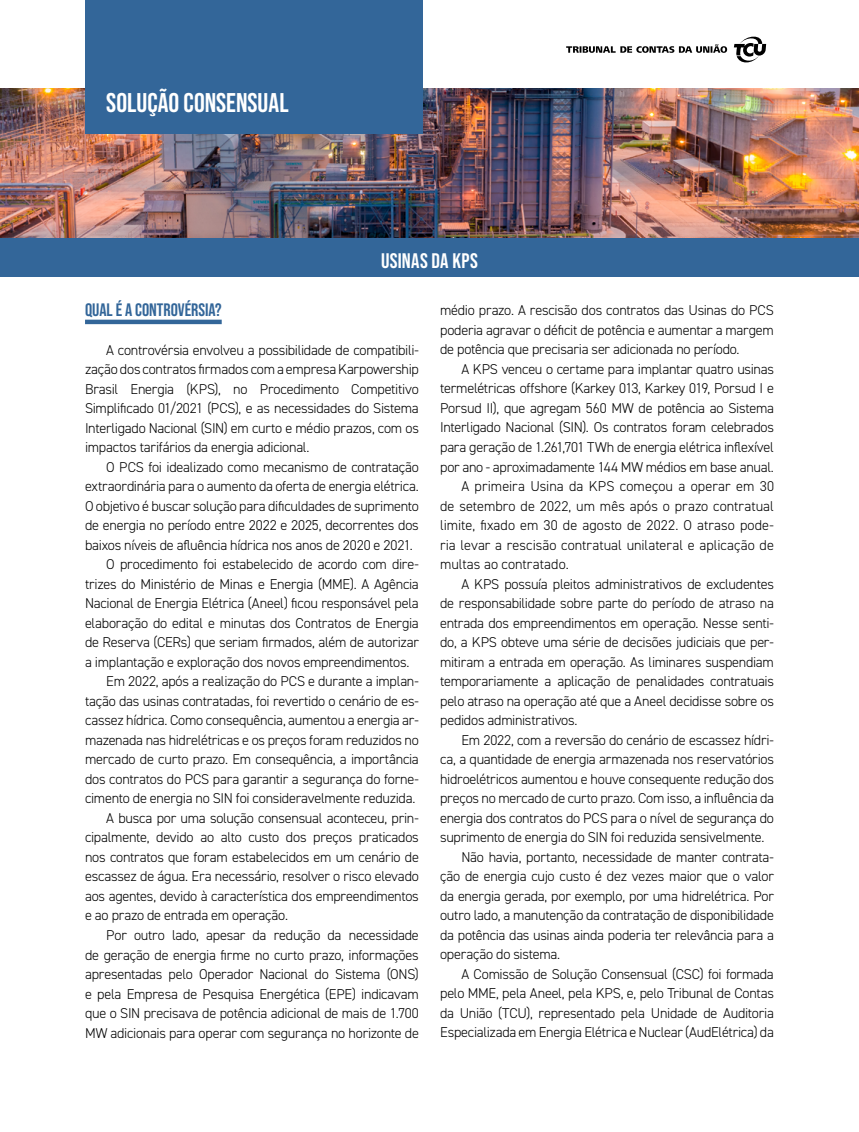
<style>
.page{position:relative;width:859px;height:1132px;background:#fff}
.page>*{position:absolute;margin:0;border:0;box-sizing:border-box;transform-origin:0 0}
.t1{font:700 27px "Bebas Neue Pro";color:#fff}
.t2{font:700 21px "Bebas Neue Pro";letter-spacing:.015em;color:#fff}
.t3{font:700 18px "Bebas Neue Pro";color:#369}
.t4{font:300 14.25px/19.5px "DIN2014";letter-spacing:-.015em;color:#000;text-align:justify}
.t5{font:300 14.25px "DIN2014";letter-spacing:.005em;color:#000}
</style>
<div class="page">
<img style="left:0;top:88px;width:859px;height:150px">
<div style="left:85px;top:0;width:338px;height:133px;background:#369"></div>
<svg style="left:566px;top:44px;width:161px;height:9px"></svg>
<svg style="left:734px;top:36px;width:32px;height:27px"></svg>
<div style="left:0;top:238px;width:859px;height:38px;background:#369"></div>
<div style="left:85px;top:319px;width:137px;height:5px;background:#369"></div>
<h1 class="t1" style="left:106px;top:87px;width:184px">SOLUÇÃO CONSENSUAL</h1>
<h2 class="t2" style="left:381px;top:248px;width:98px">USINAS DA KPS</h2>
<p class="t3" style="left:85px;top:299px;width:138px">QUAL É A CONTROVÉRSIA?</p>
<p class="t4" style="left:85px;top:340px;width:335px;text-indent:21px">A controvérsia envolveu a possibilidade de compatibili&shy;zação dos contratos firmados com a empresa Karpowership Brasil Energia (KPS), no Procedimento Competitivo Simplificado 01/2021 (PCS), e as necessidades do Sistema Interligado Nacional (SIN) em curto e médio prazos, com os impactos tarifários da energia adicional.</p>
<p class="t4" style="left:106px;top:457px;width:314px">O PCS foi idealizado como mecanismo de contratação</p>
<p class="t4" style="left:85px;top:476px;width:335px">extraordinária para o aumento da oferta de energia elétrica.</p>
<p class="t4" style="left:85px;top:496px;width:335px">O objetivo é buscar solução para dificuldades de suprimento</p>
<p class="t4" style="left:85px;top:515px;width:335px">de energia no período entre 2022 e 2025, decorrentes dos</p>
<p class="t4" style="left:85px;top:535px;width:329px">baixos níveis de afluência hídrica nos anos de 2020 e 2021.</p>
<p class="t4" style="left:106px;top:554px;width:314px">O procedimento foi estabelecido de acordo com dire-</p>
<p class="t4" style="left:85px;top:574px;width:335px">trizes do Ministério de Minas e Energia (MME). A Agência</p>
<p class="t4" style="left:85px;top:593px;width:335px">Nacional de Energia Elétrica (Aneel) ficou responsável pela</p>
<p class="t4" style="left:85px;top:613px;width:335px">elaboração do edital e minutas dos Contratos de Energia</p>
<p class="t4" style="left:85px;top:632px;width:335px">de Reserva (CERs) que seriam firmados, além de autorizar</p>
<p class="t4" style="left:85px;top:652px;width:326px">a implantação e exploração dos novos empreendimentos.</p>
<p class="t4" style="left:106px;top:671px;width:314px">Em 2022, após a realização do PCS e durante a implan-</p>
<p class="t4" style="left:85px;top:691px;width:335px">tação das usinas contratadas, foi revertido o cenário de es-</p>
<p class="t4" style="left:85px;top:710px;width:335px">cassez hídrica. Como consequência, aumentou a energia ar-</p>
<p class="t4" style="left:85px;top:730px;width:335px">mazenada nas hidrelétricas e os preços foram reduzidos no</p>
<p class="t4" style="left:85px;top:749px;width:335px">mercado de curto prazo. Em consequência, a importância</p>
<p class="t4" style="left:85px;top:769px;width:335px">dos contratos do PCS para garantir a segurança do forne-</p>
<p class="t4" style="left:85px;top:788px;width:332px">cimento de energia no SIN foi consideravelmente reduzida.</p>
<p class="t4" style="left:106px;top:808px;width:314px">A busca por uma solução consensual aconteceu, prin-</p>
<p class="t4" style="left:85px;top:827px;width:335px">cipalmente, devido ao alto custo dos preços praticados</p>
<p class="t4" style="left:85px;top:847px;width:335px">nos contratos que foram estabelecidos em um cenário de</p>
<p class="t4" style="left:85px;top:866px;width:335px">escassez de água. Era necessário, resolver o risco elevado</p>
<p class="t4" style="left:85px;top:886px;width:335px">aos agentes, devido à característica dos empreendimentos</p>
<p class="t4" style="left:85px;top:905px;width:205px">e ao prazo de entrada em operação.</p>
<p class="t4" style="left:106px;top:925px;width:314px">Por outro lado, apesar da redução da necessidade</p>
<p class="t4" style="left:85px;top:944px;width:335px">de geração de energia firme no curto prazo, informações</p>
<p class="t4" style="left:85px;top:964px;width:335px">apresentadas pelo Operador Nacional do Sistema (ONS)</p>
<p class="t4" style="left:85px;top:983px;width:335px">e pela Empresa de Pesquisa Energética (EPE) indicavam</p>
<p class="t4" style="left:85px;top:1003px;width:335px">que o SIN precisava de potência adicional de mais de 1.700</p>
<p class="t4" style="left:85px;top:1022px;width:335px">MW adicionais para operar com segurança no horizonte de</p>
<p class="t4" style="left:440px;top:301px;width:335px">médio prazo. A rescisão dos contratos das Usinas do PCS poderia agravar o déficit de potência e aumentar a margem de potência que precisaria ser adicionada no período.</p>
<p class="t4" style="left:461px;top:359px;width:314px">A KPS venceu o certame para implantar quatro usinas</p>
<p class="t4" style="left:440px;top:379px;width:335px">termelétricas offshore (Karkey 013, Karkey 019, Porsud I e</p>
<p class="t4" style="left:440px;top:398px;width:335px">Porsud II), que agregam 560 MW de potência ao Sistema</p>
<p class="t4" style="left:440px;top:418px;width:335px">Interligado Nacional (SIN). Os contratos foram celebrados</p>
<p class="t4" style="left:440px;top:437px;width:335px">para geração de 1.261,701 TWh de energia elétrica inflexível</p>
<p class="t4" style="left:440px;top:457px;width:335px">por ano - aproximadamente 144 MW médios em base anual.</p>
<p class="t5" style="left:461px;top:477px;width:314px">A primeira Usina da KPS começou a operar em 30</p>
<p class="t5" style="left:440px;top:497px;width:335px">de setembro de 2022, um mês após o prazo contratual</p>
<p class="t5" style="left:440px;top:516px;width:335px">limite, fixado em 30 de agosto de 2022. O atraso pode-</p>
<p class="t4" style="left:440px;top:534px;width:335px">ria levar a rescisão contratual unilateral e aplicação de</p>
<p class="t5" style="left:440px;top:555px;width:130px">multas ao contratado.</p>
<p class="t4" style="left:461px;top:573px;width:314px">A KPS possuía pleitos administrativos de excludentes</p>
<p class="t4" style="left:440px;top:593px;width:335px">de responsabilidade sobre parte do período de atraso na</p>
<p class="t4" style="left:440px;top:612px;width:335px">entrada dos empreendimentos em operação. Nesse senti-</p>
<p class="t4" style="left:440px;top:632px;width:335px">do, a KPS obteve uma série de decisões judiciais que per-</p>
<p class="t4" style="left:440px;top:651px;width:335px">mitiram a entrada em operação. As liminares suspendiam</p>
<p class="t4" style="left:440px;top:671px;width:335px">temporariamente a aplicação de penalidades contratuais</p>
<p class="t4" style="left:440px;top:690px;width:335px">pelo atraso na operação até que a Aneel decidisse sobre os</p>
<p class="t4" style="left:440px;top:710px;width:139px">pedidos administrativos.</p>
<p class="t4" style="left:461px;top:729px;width:314px">Em 2022, com a reversão do cenário de escassez hídri-</p>
<p class="t4" style="left:440px;top:749px;width:335px">ca, a quantidade de energia armazenada nos reservatórios</p>
<p class="t4" style="left:440px;top:768px;width:335px">hidroelétricos aumentou e houve consequente redução dos</p>
<p class="t4" style="left:440px;top:788px;width:335px">preços no mercado de curto prazo. Com isso, a influência da</p>
<p class="t4" style="left:440px;top:807px;width:335px">energia dos contratos do PCS para o nível de segurança do</p>
<p class="t4" style="left:440px;top:827px;width:326px">suprimento de energia do SIN foi reduzida sensivelmente.</p>
<p class="t4" style="left:461px;top:846px;width:314px">Não havia, portanto, necessidade de manter contrata-</p>
<p class="t4" style="left:440px;top:866px;width:335px">ção de energia cujo custo é dez vezes maior que o valor</p>
<p class="t4" style="left:440px;top:885px;width:335px">da energia gerada, por exemplo, por uma hidrelétrica. Por</p>
<p class="t4" style="left:440px;top:905px;width:335px">outro lado, a manutenção da contratação de disponibilidade</p>
<p class="t4" style="left:440px;top:924px;width:335px">da potência das usinas ainda poderia ter relevância para a</p>
<p class="t4" style="left:440px;top:944px;width:122px">operação do sistema.</p>
<p class="t4" style="left:461px;top:963px;width:314px">A Comissão de Solução Consensual (CSC) foi formada</p>
<p class="t4" style="left:440px;top:983px;width:335px">pelo MME, pela Aneel, pela KPS, e, pelo Tribunal de Contas</p>
<p class="t4" style="left:440px;top:1002px;width:335px">da União (TCU), representado pela Unidade de Auditoria</p>
<p class="t4" style="left:440px;top:1022px;width:335px">Especializada em Energia Elétrica e Nuclear (AudElétrica) da</p>
</div>
